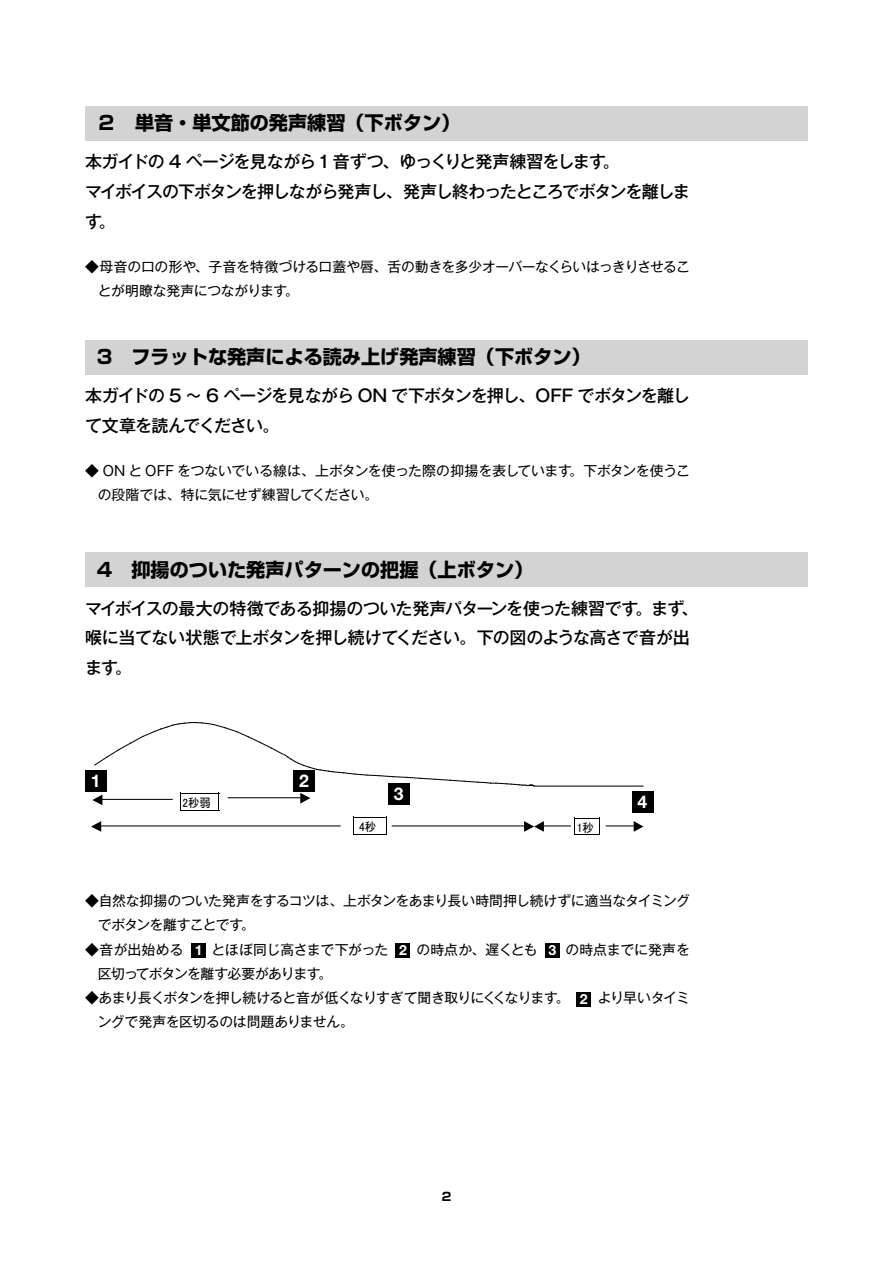
<style>
.page{position:relative;width:893px;height:1263px;background:#fff}
.page>*{position:absolute;margin:0;border:0;box-sizing:border-box;transform-origin:0 0}
.t1{font:700 19.2px "Shin Go Pro";color:#000}
.t2{font:700 17.55px "Helvetica Neue";color:#fff}
.t3{font:500 16.95px/29.7px "Gothic MB101 Pro";letter-spacing:-.055em;color:#000}
.t4{font:500 16.95px "Gothic MB101 Pro";letter-spacing:-.035em;color:#000}
.t5{font:500 16.95px "Gothic MB101 Pro";letter-spacing:-.025em;color:#000}
.t6{font:700 14.1px "Helvetica Neue";color:#fff}
.t7{font:13.8px/24.2px "Gothic MB101 Pro";letter-spacing:-.025em;color:#000}
.t8{font:13.8px/24.2px "Gothic MB101 Pro";letter-spacing:-.005em;color:#000}
.t9{font:13.8px "Gothic MB101 Pro";letter-spacing:-.055em;color:#000}
.t10{font:13.8px "Gothic MB101 Pro";letter-spacing:-.05em;color:#000}
.t11{font:13.8px "Gothic MB101 Pro";letter-spacing:-.045em;color:#000}
.t12{font:12.15px "MS P Gothic";color:#000;scale:.94 1}
.t13{font:700 11.7px "Shin Go Pro";color:#000}
</style>
<div class="page">
<div style="left:85px;top:106px;width:723px;height:34px;background:#d3d3d4"></div>
<div style="left:85px;top:340px;width:723px;height:34px;background:#d3d3d4"></div>
<div style="left:85px;top:553px;width:723px;height:34px;background:#d3d3d4"></div>
<hr style="left:102px;top:799px;width:70px;height:1px;background:#000">
<svg style="left:92px;top:794px;width:10px;height:11px"></svg>
<hr style="left:228px;top:797px;width:72px;height:1px;background:#000">
<svg style="left:300px;top:793px;width:10px;height:10px"></svg>
<hr style="left:101px;top:825px;width:239px;height:1px;background:#000">
<svg style="left:91px;top:821px;width:10px;height:11px"></svg>
<hr style="left:392px;top:825px;width:132px;height:1px;background:#000">
<svg style="left:94px;top:722px;width:440px;height:64px"></svg>
<hr style="left:533px;top:786px;width:110px;height:1px;background:#000">
<hr style="left:353px;top:816px;width:34px;height:1px;background:#000">
<svg style="left:386px;top:817px;width:1px;height:17px"></svg>
<hr style="left:353px;top:834px;width:34px;height:1px;background:#000">
<svg style="left:353px;top:817px;width:1px;height:17px"></svg>
<hr style="left:180px;top:792px;width:39px;height:1px;background:#000">
<svg style="left:218px;top:793px;width:1px;height:17px"></svg>
<hr style="left:180px;top:810px;width:39px;height:1px;background:#000">
<svg style="left:180px;top:793px;width:1px;height:17px"></svg>
<svg style="left:606px;top:821px;width:37px;height:11px"></svg>
<svg style="left:524px;top:818px;width:76px;height:17px"></svg>
<div style="left:85px;top:771px;width:21px;height:21px;background:#000"></div>
<div style="left:191px;top:943px;width:15px;height:15px;background:#000"></div>
<div style="left:395px;top:943px;width:15px;height:15px;background:#000"></div>
<div style="left:576px;top:992px;width:15px;height:15px;background:#000"></div>
<div style="left:545px;top:943px;width:15px;height:15px;background:#000"></div>
<div style="left:293px;top:771px;width:22px;height:21px;background:#000"></div>
<div style="left:388px;top:784px;width:21px;height:21px;background:#000"></div>
<div style="left:632px;top:791px;width:21px;height:21px;background:#000"></div>
<h1 class="t1" style="left:97px;top:108px;width:365px">２　単音・単文節の発声練習（下ボタン(</h1>
<p class="t3" style="left:85px;top:145px;width:522px">本ガイドの 4 ページを見ながら 1 音ずつ、ゆっくりと発声練習をします</p>
<p class="t3" style="left:85px;top:174px;width:606px">マイボイスの下ボタンを押しながら発声し、発声し終わったところでボタンを離しま</p>
<p class="t3" style="left:99px;top:204px;width:19px">。</p>
<p class="t3" style="left:603px;top:145px;width:19px">。</p>
<p class="t3" style="left:85px;top:204px;width:19px">す</p>
<p class="t7" style="left:285px;top:252px;width:406px;text-indent:-200px">◆母音の口の形や、子音を特徴づける口蓋や唇、舌の動きを多少オーバーなくらいはっきりさせるこ。</p>
<p class="t7" style="left:98px;top:276px;width:191px">とが明瞭な発声につながります</p>
<h1 class="t1" style="left:97px;top:342px;width:495px">3　フラットな発声による読み上げ発声練習（下ボタン(</h1>
<p class="t3" style="left:85px;top:379px;width:606px">本ガイドの 5 ～ 6 ページを見ながら ON で下ボタンを押し、OFF でボタンを離して文章を読んでください。</p>
<p class="t11" style="left:570px;top:459px;width:122px">。下ボタンを使うこ</p>
<p class="t7" style="left:98px;top:456px;width:476px;text-indent:-13px">◆ ON と OFF をつないでいる線は、上ボタンを使った際の抑揚を表していますの段階では、特に気にせず練習してください。</p>
<h1 class="t1" style="left:97px;top:554px;width:438px">4　抑揚のついた発声パターンの把握（上ボタン(</h1>
<p class="t3" style="left:635px;top:591px;width:50px">。まず</p>
<p class="t5" style="left:85px;top:594px;width:555px">マイボイスの最大の特徴である抑揚のついた発声パターンを使った練習です</p>
<p class="t4" style="left:85px;top:624px;width:606px">喉に当てない状態で上ボタンを押し続けてください。下の図のような高さで音が出</p>
<p class="t3" style="left:115px;top:651px;width:19px">。</p>
<p class="t3" style="left:681px;top:591px;width:19px">、</p>
<p class="t3" style="left:85px;top:651px;width:35px">ます</p>
<p class="t2" style="left:91px;top:770px;width:11px">1</p>
<p class="t12" style="left:182px;top:796px;width:32px">2秒弱</p>
<p class="t2" style="left:299px;top:770px;width:11px">2</p>
<p class="t12" style="left:359px;top:820px;width:20px">秒4</p>
<p class="t2" style="left:394px;top:783px;width:11px">3</p>
<p class="t12" style="left:577px;top:822px;width:20px">秒1</p>
<p class="t2" style="left:638px;top:790px;width:11px">4</p>
<p class="t7" style="left:241px;top:887px;width:450px;text-indent:-156px">◆自然な抑揚のついた発声をするコツは、上ボタンをあまり長い時間押し続けずに適当なタイミング。</p>
<p class="t9" style="left:98px;top:914px;width:147px">でボタンを離すことです</p>
<p class="t8" style="left:318px;top:935px;width:373px;text-indent:-233px">◆音が出始める　　とほぼ同じ高さまで下がった　　の時点か、遅くとも　　の時点までに発声を。</p>
<p class="t6" style="left:399px;top:941px;width:9px">2</p>
<p class="t6" style="left:548px;top:941px;width:9px">3</p>
<p class="t6" style="left:195px;top:941px;width:9px">1</p>
<p class="t10" style="left:98px;top:962px;width:224px">区切ってボタンを離す必要があります</p>
<p class="t7" style="left:98px;top:984px;width:462px;text-indent:-13px">◆あまり長くボタンを押し続けると音が低くなりすぎて聞き取りにくくなりますングで発声を区切るのは問題ありません。</p>
<p class="t9" style="left:556px;top:986px;width:136px">。　　より早いタイミ</p>
<p class="t6" style="left:580px;top:990px;width:9px">2</p>
<p class="t13" style="left:442px;top:1187px;width:11px">2</p>
</div>
